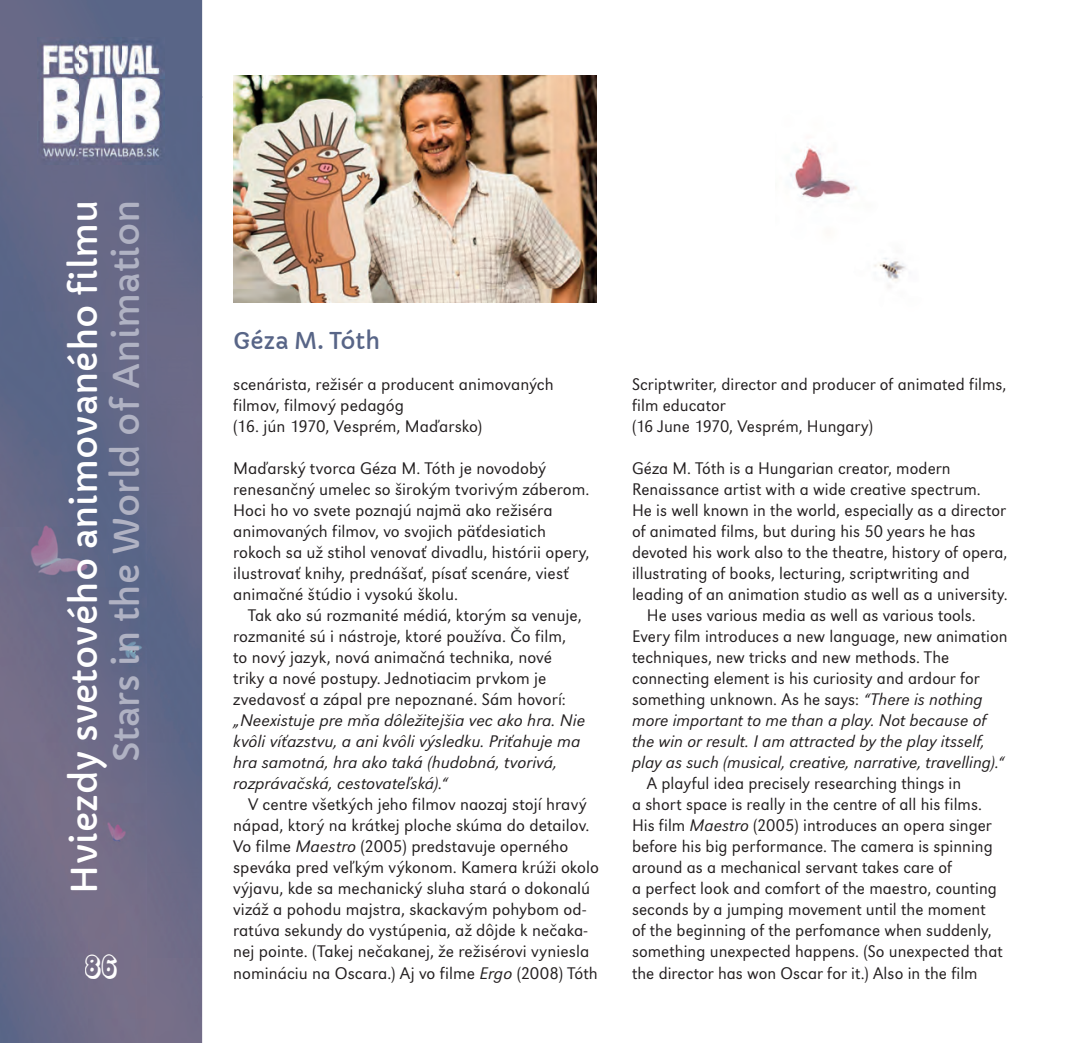
<style>
.page{position:relative;width:1091px;height:1043px;background:#fff}
.page>*{position:absolute;margin:0;border:0;box-sizing:border-box;transform-origin:0 0}
.t1{font:35px "Capriola";color:#fff}
.t2{font:35px "Capriola";color:#b0b2c3}
.t3{font:31.5px "Impressum Shadow";color:#fff}
.t4{font:22.75px "Capriola";letter-spacing:.005em;color:#586587}
.t5{font:300 17.5px/21px "URW Grotesk TOT";color:#231f20}
.t6{font:italic 300 17.5px/21px "URW Grotesk TOT";color:#231f20}
.s1{font-style:italic}
</style>
<div class="page">
<img style="left:89px;top:98px;width:56px;height:60px">
<img style="left:0;top:0;width:202px;height:98px">
<img style="left:0;top:97px;width:89px;height:946px">
<img style="left:145px;top:97px;width:57px;height:946px">
<img style="left:89px;top:158px;width:57px;height:885px">
<img style="left:85px;top:954px;width:32px;height:24px">
<img style="left:233px;top:75px;width:364px;height:227px">
<img style="left:790px;top:146px;width:116px;height:142px">
<h1 class="t1" style="left:63px;top:893px;width:695px;rotate:-90deg">Hviezdy svetového animovaného filmu</h1>
<h1 class="t2" style="left:105px;top:762px;width:564px;rotate:-90deg">Stars in the World of Animation</h1>
<h2 class="t3" style="left:85px;top:953px;width:34px">86</h2>
<h3 class="t4" style="left:233px;top:327px;width:149px">Géza M. Tóth</h3>
<p class="t5" style="left:233px;top:376px;width:322px">scenárista, režisér a producent animovaných filmov, filmový pedagóg<br>(16. jún 1970, Vesprém, Maďarsko)</p>
<p class="t5" style="left:233px;top:460px;width:358px">Maďarský tvorca Géza M. Tóth je novodobý renesančný umelec so širokým tvorivým záberom.<br>Hoci ho vo svete poznajú najmä ako režiséra animovaných filmov, vo svojich päťdesiatich rokoch sa už stihol venovať divadlu, histórii opery, ilustrovať knihy, prednášať, písať scenáre, viesť animačné štúdio i vysokú školu.</p>
<p class="t5" style="left:233px;top:607px;width:350px;text-indent:15px">Tak ako sú rozmanité médiá, ktorým sa venuje, rozmanité sú i nástroje, ktoré používa. Čo film, to nový jazyk, nová animačná technika, nové triky a nové postupy. Jednotiacim prvkom je zvedavosť a zápal pre nepoznané. Sám hovorí:</p>
<p class="t6" style="left:233px;top:711px;width:353px">„Neexistuje pre mňa dôležitejšia vec ako hra. Nie kvôli víťazstvu, a ani kvôli výsledku. Priťahuje ma hra samotná, hra ako taká (hudobná, tvorivá, rozprávačská, cestovateľská).“</p>
<p class="t5" style="left:233px;top:796px;width:367px;text-indent:15px">V centre všetkých jeho filmov naozaj stojí hravý nápad, ktorý na krátkej ploche skúma do detailov.<br>Vo filme <span class="s1">Maestro</span> (2005) predstavuje operného speváka pred veľkým výkonom. Kamera krúži okolo výjavu, kde sa mechanický sluha stará o dokonalú vizáž a pohodu majstra, skackavým pohybom od&shy;ratúva sekundy do vystúpenia, až dôjde k nečaka&shy;nej pointe. (Takej nečakanej, že režisérovi vyniesla nomináciu na Oscara.) Aj vo filme <span class="s1">Ergo</span> (2008) Tóth</p>
<p class="t5" style="left:632px;top:376px;width:376px">Scriptwriter, director and producer of animated films, film educator<br>(16 June 1970, Vesprém, Hungary)</p>
<p class="t5" style="left:632px;top:460px;width:320px">Géza M. Tóth is a Hungarian creator, modern</p>
<p class="t5" style="left:632px;top:481px;width:350px">Renaissance artist with a wide creative spectrum.</p>
<p class="t5" style="left:632px;top:502px;width:376px">He is well known in the world, especially as a director</p>
<p class="t5" style="left:632px;top:523px;width:345px">of animated films, but during his 50 years he has</p>
<p class="t5" style="left:632px;top:544px;width:377px">devoted his work also to the theatre, history of opera,</p>
<p class="t5" style="left:632px;top:565px;width:339px">illustrating of books, lecturing, scriptwriting and</p>
<p class="t5" style="left:632px;top:586px;width:377px">leading of an animation studio as well as a university.</p>
<p class="t5" style="left:647px;top:607px;width:330px">He uses various media as well as various tools.</p>
<p class="t5" style="left:632px;top:628px;width:377px">Every film introduces a new language, new animation</p>
<p class="t5" style="left:632px;top:649px;width:319px">techniques, new tricks and new methods. The</p>
<p class="t5" style="left:632px;top:670px;width:349px">connecting element is his curiosity and ardour for</p>
<p class="t5" style="left:632px;top:691px;width:352px">something unknown. As he says: <span class="s1">“There is nothing</span></p>
<p class="t6" style="left:632px;top:711px;width:356px">more important to me than a play. Not because of</p>
<p class="t6" style="left:632px;top:732px;width:354px">the win or result. I am attracted by the play itsself,</p>
<p class="t6" style="left:632px;top:753px;width:374px">play as such (musical, creative, narrative, travelling).“</p>
<p class="t5" style="left:632px;top:775px;width:372px;text-indent:15px">A playful idea precisely researching things in<br>a short space is really in the centre of all his films.<br>His film <span class="s1">Maestro</span> (2005) introduces an opera singer before his big performance. The camera is spinning around as a mechanical servant takes care of<br>a perfect look and comfort of the maestro, counting seconds by a jumping movement until the moment of the beginning of the perfomance when suddenly, something unexpected happens. (So unexpected that the director has won Oscar for it.) Also in the film</p>
</div>
